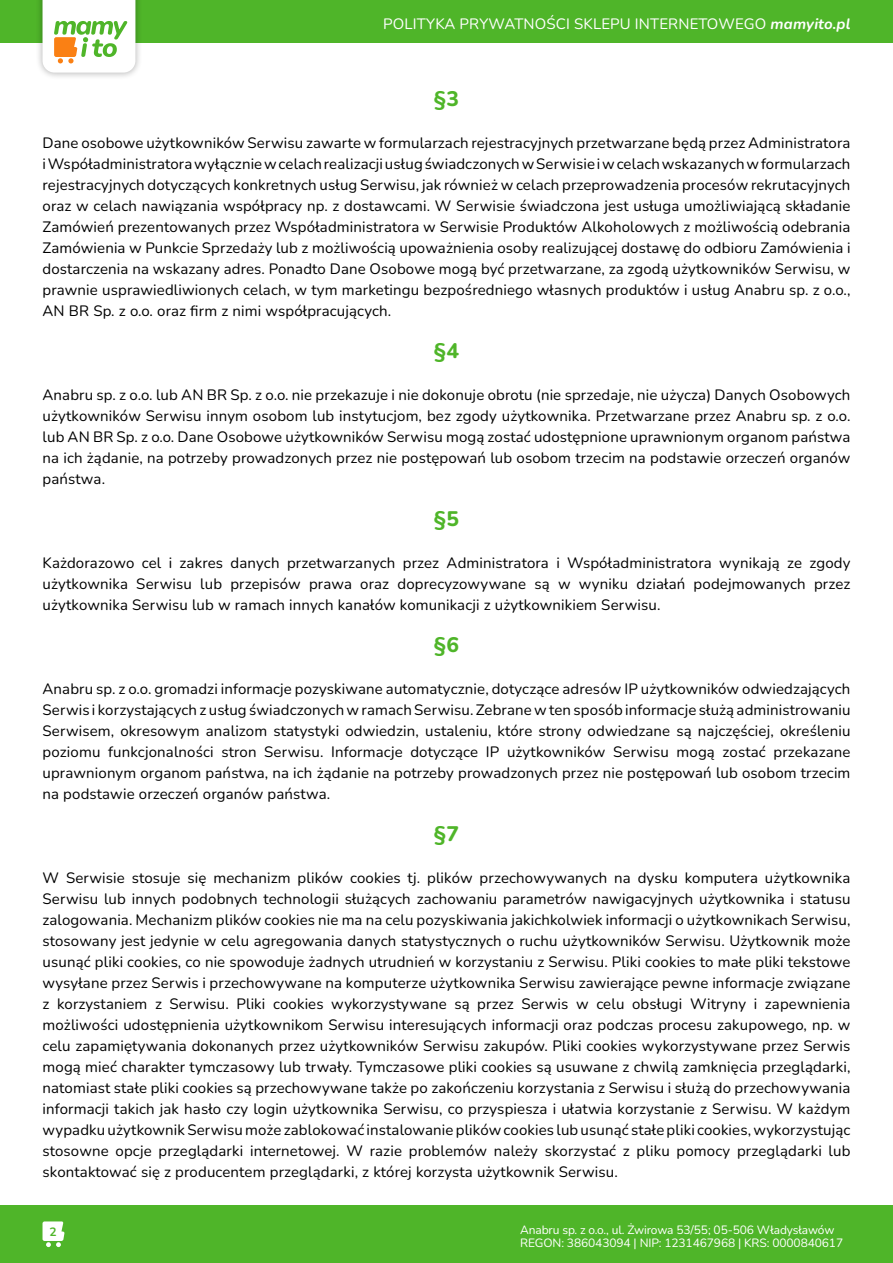
<style>
.page{position:relative;width:893px;height:1263px;background:#fff}
.page>*{position:absolute;margin:0;border:0;box-sizing:border-box;transform-origin:0 0}
.t1{font:800 21px "Nunito";color:#4fb529}
.t2{font:15px/21px "Nunito";letter-spacing:.01em;color:#000;text-align:justify}
.t3{font:15px "Nunito";letter-spacing:.01em;color:#fff}
.t4{font:12px/13.5px "Nunito";letter-spacing:-.01em;color:#fff}
.t5{font:700 12px "Nunito";color:#4fb529}
.s1{font-weight:700;font-style:italic}
</style>
<div class="page">
<div style="left:0;top:0;width:893px;height:43px;background:#4fb529"></div>
<div style="left:0;top:1205px;width:893px;height:58px;background:#4fb529"></div>
<div style="left:35px;top:0;width:107px;height:79px;background:#000;opacity:.3"></div>
<svg style="left:43px;top:0;width:92px;height:73px"></svg>
<svg style="left:43px;top:1221px;width:22px;height:26px"></svg>
<p class="t3" style="left:383px;top:13px;width:469px">POLITYKA PRYWATNOŚCI SKLEPU INTERNETOWEGO <span class="s1">mamyito.pl</span></p>
<h1 class="t1" style="left:434px;top:84px;width:27px">§3</h1>
<p class="t2" style="left:43px;top:132px;width:809px">Dane osobowe użytkowników Serwisu zawarte w formularzach rejestracyjnych przetwarzane będą przez Administratora i Współadministratora wyłącznie w celach realizacji usług świadczonych w Serwisie i w celach wskazanych w formularzach rejestracyjnych dotyczących konkretnych usług Serwisu, jak również w celach przeprowadzenia procesów rekrutacyjnych oraz w celach nawiązania współpracy np. z dostawcami. W Serwisie świadczona jest usługa umożliwiającą składanie Zamówień prezentowanych przez Współadministratora w Serwisie Produktów Alkoholowych z możliwością odebrania Zamówienia w Punkcie Sprzedaży lub z możliwością upoważnienia osoby realizującej dostawę do odbioru Zamówienia i dostarczenia na wskazany adres. Ponadto Dane Osobowe mogą być przetwarzane, za zgodą użytkowników Serwisu, w prawnie usprawiedliwionych celach, w tym marketingu bezpośredniego własnych produktów i usług Anabru sp. z o.o., AN BR Sp. z o.o. oraz firm z nimi współpracujących.</p>
<h1 class="t1" style="left:434px;top:336px;width:27px">§4</h1>
<p class="t2" style="left:43px;top:384px;width:809px">Anabru sp. z o.o. lub AN BR Sp. z o.o. nie przekazuje i nie dokonuje obrotu (nie sprzedaje, nie użycza) Danych Osobowych użytkowników Serwisu innym osobom lub instytucjom, bez zgody użytkownika. Przetwarzane przez Anabru sp. z o.o. lub AN BR Sp. z o.o. Dane Osobowe użytkowników Serwisu mogą zostać udostępnione uprawnionym organom państwa na ich żądanie, na potrzeby prowadzonych przez nie postępowań lub osobom trzecim na podstawie orzeczeń organów państwa.</p>
<h1 class="t1" style="left:434px;top:504px;width:27px">§5</h1>
<p class="t2" style="left:43px;top:552px;width:809px">Każdorazowo cel i zakres danych przetwarzanych przez Administratora i Współadministratora wynikają ze zgody użytkownika Serwisu lub przepisów prawa oraz doprecyzowywane są w wyniku działań podejmowanych przez użytkownika Serwisu lub w ramach innych kanałów komunikacji z użytkownikiem Serwisu.</p>
<h1 class="t1" style="left:434px;top:630px;width:27px">§6</h1>
<p class="t2" style="left:43px;top:678px;width:809px">Anabru sp. z o.o. gromadzi informacje pozyskiwane automatycznie, dotyczące adresów IP użytkowników odwiedzających Serwis i korzystających z usług świadczonych w ramach Serwisu. Zebrane w ten sposób informacje służą administrowaniu Serwisem, okresowym analizom statystyki odwiedzin, ustaleniu, które strony odwiedzane są najczęściej, określeniu poziomu funkcjonalności stron Serwisu. Informacje dotyczące IP użytkowników Serwisu mogą zostać przekazane uprawnionym organom państwa, na ich żądanie na potrzeby prowadzonych przez nie postępowań lub osobom trzecim na podstawie orzeczeń organów państwa.</p>
<h1 class="t1" style="left:434px;top:819px;width:27px">§7</h1>
<p class="t2" style="left:43px;top:867px;width:809px">W Serwisie stosuje się mechanizm plików cookies tj. plików przechowywanych na dysku komputera użytkownika Serwisu lub innych podobnych technologii służących zachowaniu parametrów nawigacyjnych użytkownika i statusu zalogowania. Mechanizm plików cookies nie ma na celu pozyskiwania jakichkolwiek informacji o użytkownikach Serwisu, stosowany jest jedynie w celu agregowania danych statystycznych o ruchu użytkowników Serwisu. Użytkownik może usunąć pliki cookies, co nie spowoduje żadnych utrudnień w korzystaniu z Serwisu. Pliki cookies to małe pliki tekstowe wysyłane przez Serwis i przechowywane na komputerze użytkownika Serwisu zawierające pewne informacje związane z korzystaniem z Serwisu. Pliki cookies wykorzystywane są przez Serwis w celu obsługi Witryny i zapewnienia możliwości udostępnienia użytkownikom Serwisu interesujących informacji oraz podczas procesu zakupowego, np. w celu zapamiętywania dokonanych przez użytkowników Serwisu zakupów. Pliki cookies wykorzystywane przez Serwis mogą mieć charakter tymczasowy lub trwały. Tymczasowe pliki cookies są usuwane z chwilą zamknięcia przeglądarki, natomiast stałe pliki cookies są przechowywane także po zakończeniu korzystania z Serwisu i służą do przechowywania informacji takich jak hasło czy login użytkownika Serwisu, co przyspiesza i ułatwia korzystanie z Serwisu. W każdym wypadku użytkownik Serwisu może zablokować instalowanie plików cookies lub usunąć stałe pliki cookies, wykorzystując stosowne opcje przeglądarki internetowej. W razie problemów należy skorzystać z pliku pomocy przeglądarki lub skontaktować się z producentem przeglądarki, z której korzysta użytkownik Serwisu.</p>
<p class="t5" style="left:49px;top:1223px;width:9px">2</p>
<p class="t4" style="left:520px;top:1222px;width:325px">Anabru sp. z o.o., ul. Żwirowa 53/55; 05-506 Władysławów<br>REGON: 386043094 | NIP: 1231467968 | KRS: 0000840617</p>
</div>
